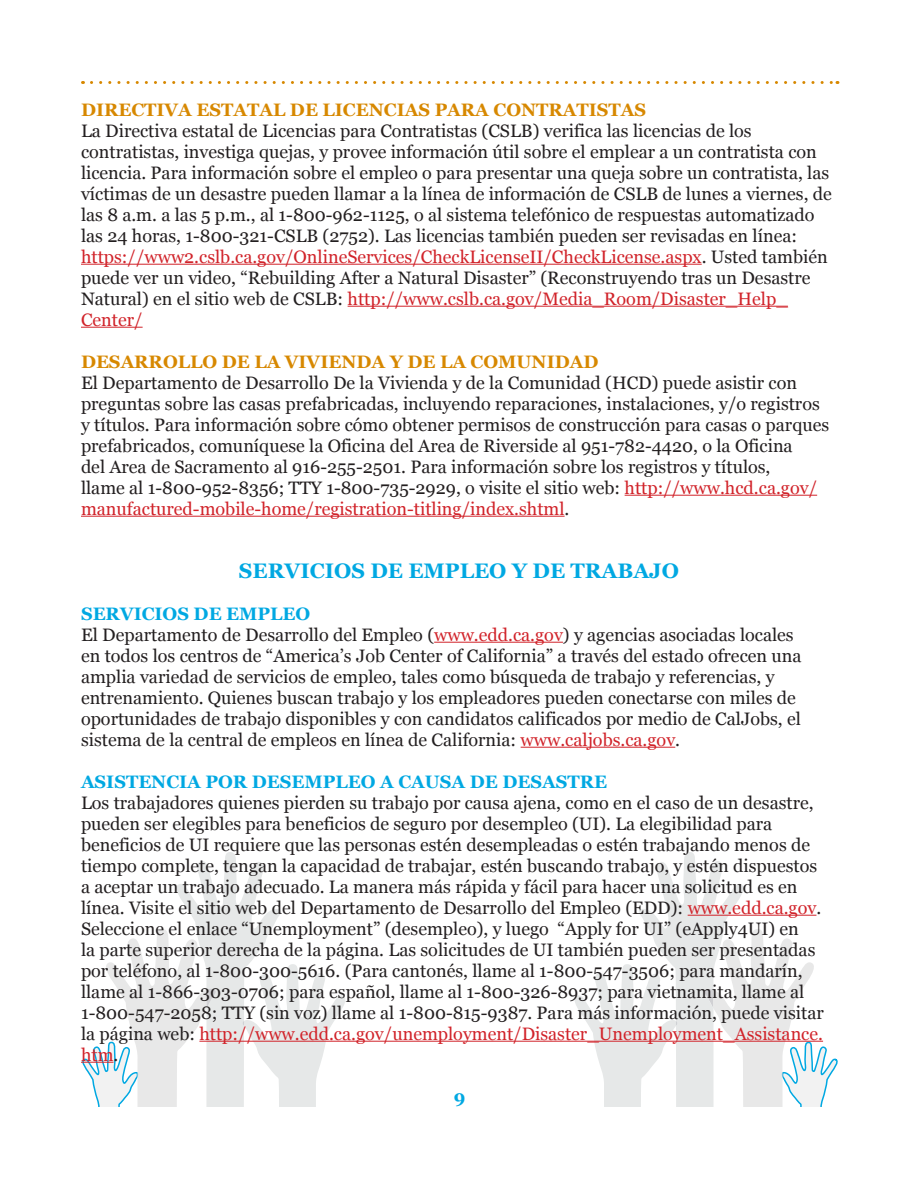
<style>
.page{position:relative;width:918px;height:1188px;background:#fff}
.page>*{position:absolute;margin:0;border:0;box-sizing:border-box;transform-origin:0 0}
.t1{font:700 21px "Georgia";color:#00a8e2}
.t2{font:18px/21px "Georgia";color:#231f20}
.t3{font:700 18px "Georgia";color:#d78800}
.t4{font:700 18px "Georgia";color:#00a8e2}
.s1{color:#d1232a}
</style>
<div class="page">
<svg style="left:81px;top:852px;width:269px;height:255px"></svg>
<svg style="left:570px;top:852px;width:268px;height:255px"></svg>
<hr style="left:81px;top:264px;width:621px;height:1px;background:#d1232a">
<hr style="left:348px;top:306px;width:440px;height:1px;background:#d1232a">
<hr style="left:81px;top:327px;width:62px;height:1px;background:#d1232a">
<hr style="left:625px;top:495px;width:192px;height:1px;background:#d1232a">
<hr style="left:81px;top:516px;width:484px;height:1px;background:#d1232a">
<hr style="left:434px;top:642px;width:129px;height:1px;background:#d1232a">
<hr style="left:521px;top:747px;width:154px;height:1px;background:#d1232a">
<hr style="left:688px;top:915px;width:128px;height:1px;background:#d1232a">
<hr style="left:199px;top:1041px;width:624px;height:1px;background:#d1232a">
<hr style="left:81px;top:1062px;width:33px;height:1px;background:#d1232a">
<svg style="left:91px;top:81px;width:747px;height:3px"></svg>
<p class="t3" style="left:81px;top:98px;width:567px">DIRECTIVA ESTATAL DE LICENCIAS PARA CONTRATISTAS</p>
<p class="t2" style="left:81px;top:120px;width:752px">La Directiva estatal de Licencias para Contratistas (CSLB) verifica las licencias de los contratistas, investiga quejas, y provee información útil sobre el emplear a un contratista con licencia. Para información sobre el empleo o para presentar una queja sobre un contratista, las víctimas de un desastre pueden llamar a la línea de información de CSLB de lunes a viernes, de las 8 a.m. a las 5 p.m., al 1-800-962-1125, o al sistema telefónico de respuestas automatizado las 24 horas, 1-800-321-CSLB (2752). Las licencias también pueden ser revisadas en línea: <span class="s1">https://www2.cslb.ca.gov/OnlineServices/CheckLicenseII/CheckLicense.aspx</span>. Usted también puede ver un video, “Rebuilding After a Natural Disaster” (Reconstruyendo tras un Desastre Natural) en el sitio web de CSLB: <span class="s1">http://www.cslb.ca.gov/Media_Room/Disaster_Help_ Center/</span></p>
<p class="t3" style="left:81px;top:350px;width:519px">DESARROLLO DE LA VIVIENDA Y DE LA COMUNIDAD</p>
<p class="t2" style="left:81px;top:372px;width:750px">El Departamento de Desarrollo De la Vivienda y de la Comunidad (HCD) puede asistir con preguntas sobre las casas prefabricadas, incluyendo reparaciones, instalaciones, y/o registros y títulos. Para información sobre cómo obtener permisos de construcción para casas o parques prefabricados, comuníquese la Oficina del Area de Riverside al 951-782-4420, o la Oficina<br>del Area de Sacramento al 916-255-2501. Para información sobre los registros y títulos,<br>llame al 1-800-952-8356; TTY 1-800-735-2929, o visite el sitio web: <span class="s1">http://www.hcd.ca.gov/ manufactured-mobile-home/registration-titling/index.shtml</span>.</p>
<p class="t1" style="left:239px;top:557px;width:442px">SERVICIOS DE EMPLEO Y DE TRABAJO</p>
<p class="t4" style="left:81px;top:602px;width:231px">SERVICIOS DE EMPLEO</p>
<p class="t2" style="left:81px;top:624px;width:722px">El Departamento de Desarrollo del Empleo (<span class="s1">www.edd.ca.gov</span>) y agencias asociadas locales en todos los centros de “America’s Job Center of California” a través del estado ofrecen una amplia variedad de servicios de empleo, tales como búsqueda de trabajo y referencias, y entrenamiento. Quienes buscan trabajo y los empleadores pueden conectarse con miles de oportunidades de trabajo disponibles y con candidatos calificados por medio de CalJobs, el sistema de la central de empleos en línea de California: <span class="s1">www.caljobs.ca.gov</span>.</p>
<p class="t4" style="left:81px;top:770px;width:527px">ASISTENCIA POR DESEMPLEO A CAUSA DE DESASTRE</p>
<p class="t2" style="left:81px;top:792px;width:744px">Los trabajadores quienes pierden su trabajo por causa ajena, como en el caso de un desastre, pueden ser elegibles para beneficios de seguro por desempleo (UI). La elegibilidad para beneficios de UI requiere que las personas estén desempleadas o estén trabajando menos de tiempo complete, tengan la capacidad de trabajar, estén buscando trabajo, y estén dispuestos a aceptar un trabajo adecuado. La manera más rápida y fácil para hacer una solicitud es en línea. Visite el sitio web del Departamento de Desarrollo del Empleo (EDD): <span class="s1">www.edd.ca.gov</span>.<br>Seleccione el enlace “Unemployment” (desempleo), y luego “Apply for UI” (eApply4UI) en<br>la parte superior derecha de la página. Las solicitudes de UI también pueden ser presentadas por teléfono, al 1-800-300-5616. (Para cantonés, llame al 1-800-547-3506; para mandarín, llame al 1-866-303-0706; para español, llame al 1-800-326-8937; para vietnamita, llame al 1-800-547-2058; TTY (sin voz) llame al 1-800-815-9387. Para más información, puede visitar la página web: <span class="s1">http://www.edd.ca.gov/unemployment/Disaster_Unemployment_Assistance. htm</span>.</p>
<p class="t4" style="left:454px;top:1085px;width:13px">9</p>
</div>
